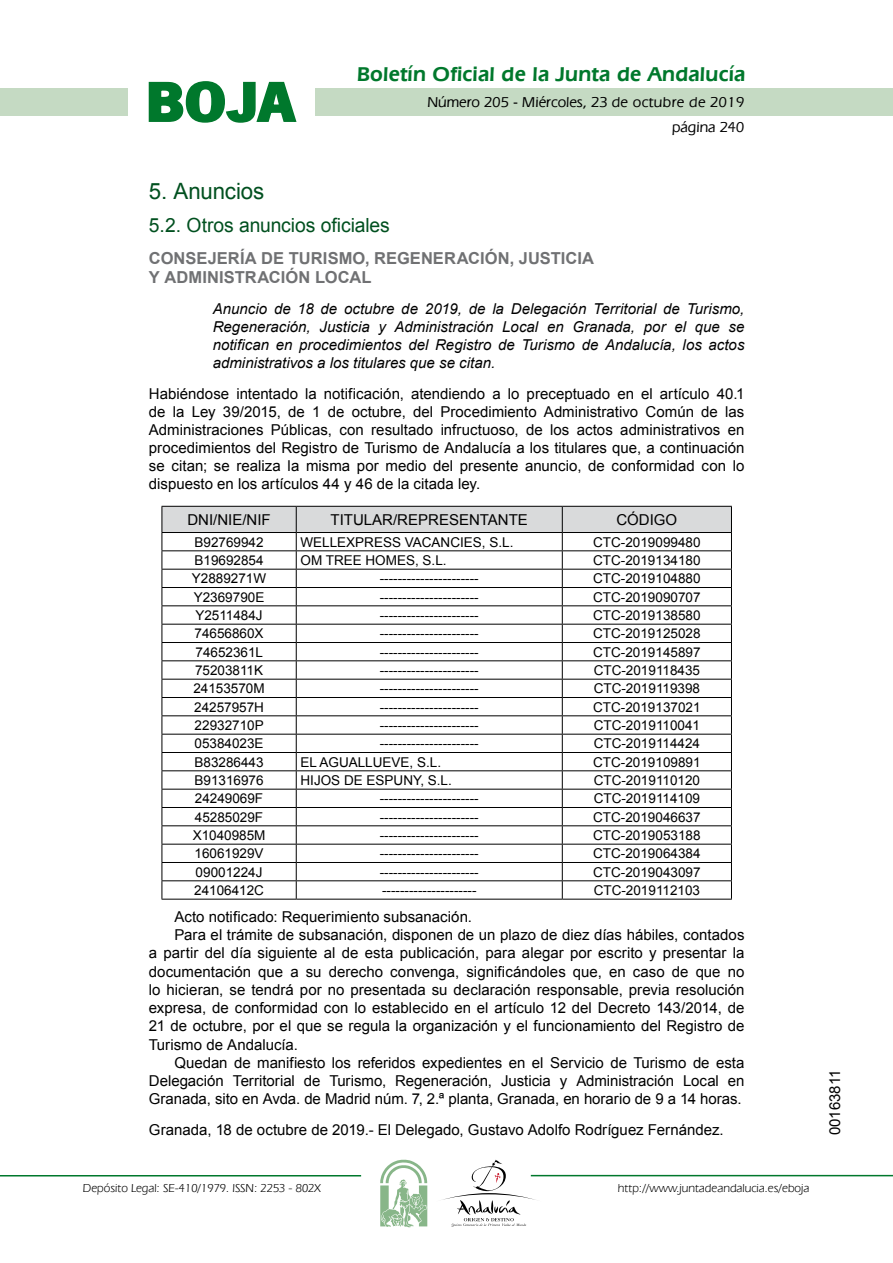
<style>
.page{position:relative;width:893px;height:1263px;background:#fff}
.page>*{position:absolute;margin:0;border:0;box-sizing:border-box;transform-origin:0 0}
.t1{font:700 57.75px "News Got T";color:#00782c;scale:1.14 1}
.t2{font:22.5px "Arial";letter-spacing:-.005em;color:#00501f}
.t3{font:600 21px "Eras IT Cby BT";letter-spacing:.01em;color:#00782c}
.t4{font:19.5px "Arial";letter-spacing:-.005em;color:#00501f}
.t5{font:700 16.5px/19.5px "Arial";letter-spacing:.005em;color:#707173}
.t6{font:15px/18px "Arial";color:#000;text-align:justify}
.t7{font:italic 15px/18px "Arial";color:#000;text-align:justify}
.t8{font:500 15px/24.5px "Eras IT Cby BT";color:#000;text-align:right}
.t9{font:13.5px "Arial";color:#000}
.t10{font:12px "Eras IT Cby BT";color:#000}
</style>
<div class="page">
<div style="left:315px;top:88px;width:577px;height:28px;background:#c5dac3"></div>
<div style="left:0;top:88px;width:128px;height:28px;background:#c5dac3"></div>
<hr style="left:0;top:1175px;width:361px;height:2px;background:#00782c">
<hr style="left:531px;top:1175px;width:361px;height:1px;background:#00782c">
<svg style="left:148px;top:81px;width:149px;height:42px"></svg>
<svg style="left:380px;top:1159px;width:47px;height:68px"></svg>
<svg style="left:442px;top:1160px;width:100px;height:67px"></svg>
<svg style="left:161px;top:506px;width:571px;height:393px"></svg>
<hr style="left:161px;top:899px;width:135px;height:1px;background:#000">
<hr style="left:296px;top:899px;width:266px;height:1px;background:#000">
<hr style="left:562px;top:899px;width:169px;height:1px;background:#000">
<h1 class="t1" style="left:145px;top:68px;width:133px">BOJA</h1>
<h3 class="t3" style="left:357px;top:62px;width:390px">Boletín Oficial de la Junta de Andalucía</h3>
<p class="t8" style="left:427px;top:90px;width:318px">Número 205 - Miércoles, 23 de octubre de 2019 página 240</p>
<h2 class="t2" style="left:149px;top:177px;width:117px">5. Anuncios</h2>
<h3 class="t4" style="left:149px;top:212px;width:242px">5.2. Otros anuncios oficiales</h3>
<p class="t5" style="left:149px;top:249px;width:447px">CONSEJERÍA DE TURISMO, REGENERACIÓN, JUSTICIA<br>Y ADMINISTRACIÓN LOCAL</p>
<p class="t7" style="left:213px;top:300px;width:533px">Anuncio de 18 de octubre de 2019, de la Delegación Territorial de Turismo, Regeneración, Justicia y Administración Local en Granada, por el que se notifican en procedimientos del Registro de Turismo de Andalucía, los actos administrativos a los titulares que se citan.</p>
<p class="t6" style="left:149px;top:385px;width:597px">Habiéndose intentado la notificación, atendiendo a lo preceptuado en el artículo 40.1 de la Ley 39/2015, de 1 de octubre, del Procedimiento Administrativo Común de las Administraciones Públicas, con resultado infructuoso, de los actos administrativos en procedimientos del Registro de Turismo de Andalucía a los titulares que, a continuación se citan; se realiza la misma por medio del presente anuncio, de conformidad con lo dispuesto en los artículos 44 y 46 de la citada ley.</p>
<p class="t6" style="left:187px;top:511px;width:85px">DNI/NIE/NIF</p>
<p class="t6" style="left:330px;top:511px;width:199px">TITULAR/REPRESENTANTE</p>
<p class="t6" style="left:616px;top:511px;width:62px">CÓDIGO</p>
<p class="t9" style="left:194px;top:533px;width:71px">B92769942</p>
<p class="t9" style="left:300px;top:533px;width:214px">WELLEXPRESS VACANCIES, S.L.</p>
<p class="t9" style="left:593px;top:533px;width:109px">CTC-2019099480</p>
<p class="t9" style="left:194px;top:551px;width:71px">B19692854</p>
<p class="t9" style="left:300px;top:551px;width:148px">OM TREE HOMES, S.L.</p>
<p class="t9" style="left:593px;top:551px;width:109px">CTC-2019134180</p>
<p class="t9" style="left:192px;top:570px;width:76px">Y2889271W</p>
<p class="t9" style="left:380px;top:570px;width:100px">----------------------</p>
<p class="t9" style="left:593px;top:570px;width:109px">CTC-2019104880</p>
<p class="t9" style="left:194px;top:588px;width:72px">Y2369790E</p>
<p class="t9" style="left:380px;top:588px;width:100px">----------------------</p>
<p class="t9" style="left:593px;top:588px;width:109px">CTC-2019090707</p>
<p class="t9" style="left:195px;top:606px;width:69px">Y2511484J</p>
<p class="t9" style="left:380px;top:606px;width:100px">----------------------</p>
<p class="t9" style="left:593px;top:606px;width:109px">CTC-2019138580</p>
<p class="t9" style="left:194px;top:625px;width:71px">74656860X</p>
<p class="t9" style="left:380px;top:625px;width:100px">----------------------</p>
<p class="t9" style="left:593px;top:625px;width:109px">CTC-2019125028</p>
<p class="t9" style="left:195px;top:643px;width:69px">74652361L</p>
<p class="t9" style="left:380px;top:643px;width:100px">----------------------</p>
<p class="t9" style="left:593px;top:643px;width:109px">CTC-2019145897</p>
<p class="t9" style="left:195px;top:661px;width:70px">75203811K</p>
<p class="t9" style="left:380px;top:661px;width:100px">----------------------</p>
<p class="t9" style="left:593px;top:661px;width:108px">CTC-2019118435</p>
<p class="t9" style="left:193px;top:680px;width:73px">24153570M</p>
<p class="t9" style="left:380px;top:680px;width:100px">----------------------</p>
<p class="t9" style="left:593px;top:680px;width:108px">CTC-2019119398</p>
<p class="t9" style="left:194px;top:698px;width:71px">24257957H</p>
<p class="t9" style="left:380px;top:698px;width:100px">----------------------</p>
<p class="t9" style="left:593px;top:698px;width:109px">CTC-2019137021</p>
<p class="t9" style="left:195px;top:716px;width:71px">22932710P</p>
<p class="t9" style="left:380px;top:716px;width:100px">----------------------</p>
<p class="t9" style="left:593px;top:716px;width:108px">CTC-2019110041</p>
<p class="t9" style="left:194px;top:735px;width:71px">05384023E</p>
<p class="t9" style="left:380px;top:735px;width:100px">----------------------</p>
<p class="t9" style="left:593px;top:735px;width:108px">CTC-2019114424</p>
<p class="t9" style="left:194px;top:753px;width:71px">B83286443</p>
<p class="t9" style="left:300px;top:753px;width:142px">EL AGUALLUEVE, S.L.</p>
<p class="t9" style="left:593px;top:753px;width:109px">CTC-2019109891</p>
<p class="t9" style="left:194px;top:771px;width:71px">B91316976</p>
<p class="t9" style="left:300px;top:771px;width:153px">HIJOS DE ESPUNY, S.L.</p>
<p class="t9" style="left:593px;top:771px;width:108px">CTC-2019110120</p>
<p class="t9" style="left:195px;top:790px;width:70px">24249069F</p>
<p class="t9" style="left:380px;top:790px;width:100px">----------------------</p>
<p class="t9" style="left:593px;top:790px;width:108px">CTC-2019114109</p>
<p class="t9" style="left:195px;top:808px;width:70px">45285029F</p>
<p class="t9" style="left:380px;top:808px;width:100px">----------------------</p>
<p class="t9" style="left:593px;top:808px;width:109px">CTC-2019046637</p>
<p class="t9" style="left:193px;top:826px;width:74px">X1040985M</p>
<p class="t9" style="left:380px;top:826px;width:100px">----------------------</p>
<p class="t9" style="left:593px;top:826px;width:109px">CTC-2019053188</p>
<p class="t9" style="left:194px;top:845px;width:71px">16061929V</p>
<p class="t9" style="left:380px;top:845px;width:100px">----------------------</p>
<p class="t9" style="left:593px;top:845px;width:109px">CTC-2019064384</p>
<p class="t9" style="left:196px;top:863px;width:68px">09001224J</p>
<p class="t9" style="left:380px;top:863px;width:100px">----------------------</p>
<p class="t9" style="left:593px;top:863px;width:109px">CTC-2019043097</p>
<p class="t9" style="left:194px;top:881px;width:71px">24106412C</p>
<p class="t9" style="left:382px;top:881px;width:96px">---------------------</p>
<p class="t9" style="left:593px;top:881px;width:108px">CTC-2019112103</p>
<p class="t6" style="left:174px;top:908px;width:299px">Acto notificado: Requerimiento subsanación.</p>
<p class="t6" style="left:174px;top:926px;width:571px">Para el trámite de subsanación, disponen de un plazo de diez días hábiles, contados</p>
<p class="t6" style="left:149px;top:944px;width:597px">a partir del día siguiente al de esta publicación, para alegar por escrito y presentar la</p>
<p class="t6" style="left:149px;top:962px;width:597px">documentación que a su derecho convenga, significándoles que, en caso de que no</p>
<p class="t6" style="left:149px;top:981px;width:597px">lo hicieran, se tendrá por no presentada su declaración responsable, previa resolución</p>
<p class="t6" style="left:149px;top:999px;width:597px">expresa, de conformidad con lo establecido en el artículo 12 del Decreto 143/2014, de</p>
<p class="t6" style="left:149px;top:1017px;width:597px">21 de octubre, por el que se regula la organización y el funcionamiento del Registro de</p>
<p class="t6" style="left:149px;top:1035px;width:150px">Turismo de Andalucía.</p>
<p class="t6" style="left:174px;top:1054px;width:571px">Quedan de manifiesto los referidos expedientes en el Servicio de Turismo de esta</p>
<p class="t6" style="left:149px;top:1072px;width:597px">Delegación Territorial de Turismo, Regeneración, Justicia y Administración Local en</p>
<p class="t6" style="left:149px;top:1090px;width:594px">Granada, sito en Avda. de Madrid núm. 7, 2.ª planta, Granada, en horario de 9 a 14 horas.</p>
<p class="t6" style="left:149px;top:1121px;width:576px">Granada, 18 de octubre de 2019.- El Delegado, Gustavo Adolfo Rodríguez Fernández.</p>
<p class="t10" style="left:83px;top:1181px;width:239px">Depósito Legal: SE-410/1979. ISSN: 2253 - 802X</p>
<p class="t10" style="left:618px;top:1181px;width:193px">http://www.juntadeandalucia.es/eboja</p>
<p class="t6" style="left:826px;top:1135px;width:67px;rotate:-90deg">00163811</p>
</div>
